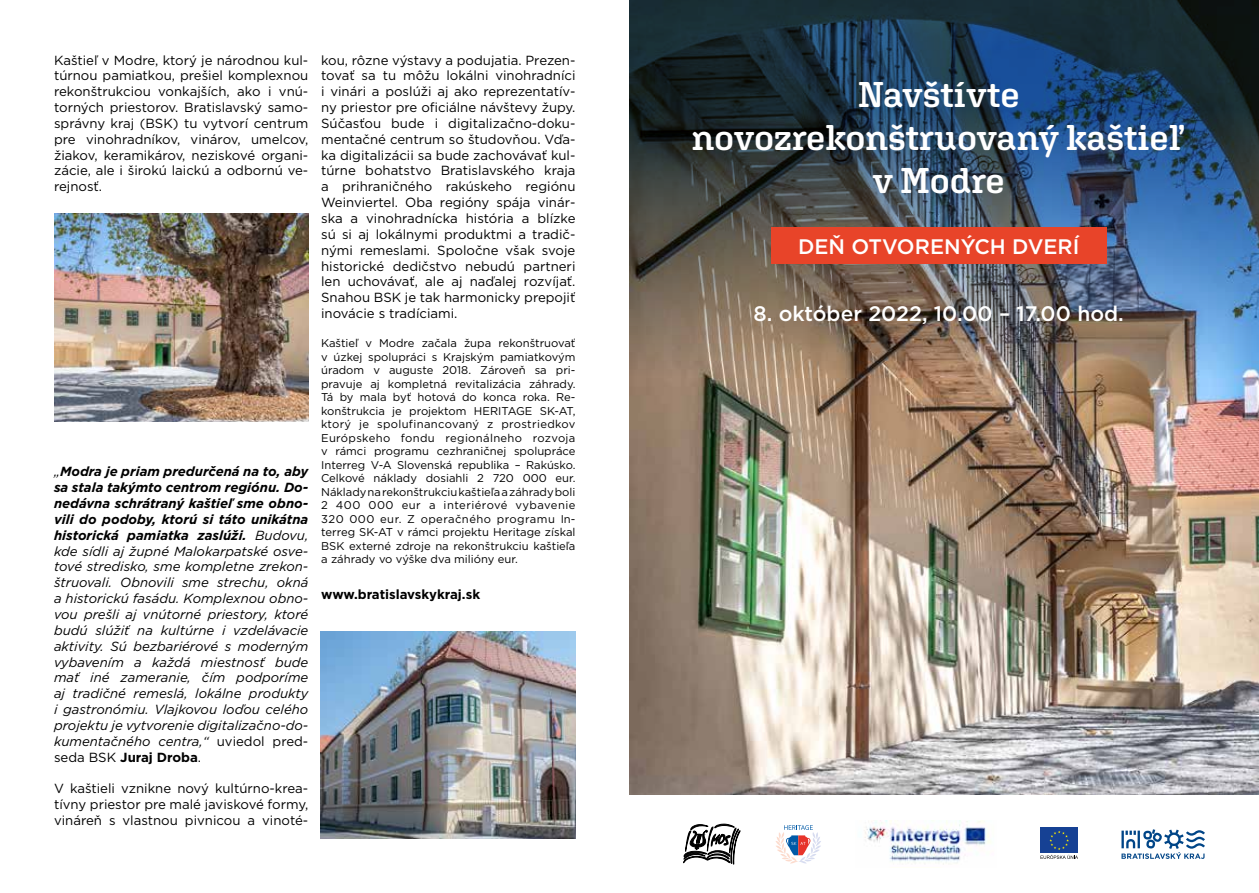
<style>
.page{position:relative;width:1259px;height:893px;background:#fff}
.page>*{position:absolute;margin:0;border:0;box-sizing:border-box;transform-origin:0 0}
.t1{font:600 35.7px/42.9px "Aglet Slab";letter-spacing:-.005em;color:#fff;text-align:center}
.t2{font:500 21px "Gotham";color:#fff}
.t3{font:13.2px/15.9px "Gotham";color:#000;text-align:justify}
.t4{font:italic 13.2px/15.9px "Gotham";color:#000;text-align:justify}
.t5{font:700 13.2px "Gotham";color:#000}
.t6{font:11.25px/13.5px "Gotham";color:#000;text-align:justify}
.s1{font-weight:700}
.s2{font-style:normal}
.s3{font-weight:700;font-style:normal}
</style>
<div class="page">
<img style="left:629px;top:418px;width:630px;height:376px">
<img style="left:629px;top:0;width:630px;height:418px">
<svg style="left:1121px;top:829px;width:84px;height:30px"></svg>
<svg style="left:775px;top:825px;width:46px;height:38px"></svg>
<div style="left:1040px;top:828px;width:38px;height:25px;background:#164194"></div>
<svg style="left:1040px;top:831px;width:38px;height:28px"></svg>
<img style="left:864px;top:821px;width:127px;height:44px">
<div style="left:771px;top:227px;width:335px;height:37px;background:#e84429"></div>
<img style="left:320px;top:632px;width:255px;height:207px">
<img style="left:54px;top:213px;width:254px;height:209px">
<svg style="left:683px;top:824px;width:57px;height:40px"></svg>
<p class="t3" style="left:54px;top:52px;width:256px">Kaštieľ v Modre, ktorý je národnou kul&shy;túrnou pamiatkou, prešiel komplexnou rekonštrukciou vonkajších, ako i vnú&shy;torných priestorov. Bratislavský samo&shy;správny kraj (BSK) tu vytvorí centrum pre vinohradníkov, vinárov, umelcov, žiakov, keramikárov, neziskové organi&shy;zácie, ale i širokú laickú a odbornú ve&shy;rejnosť.</p>
<p class="t4" style="left:54px;top:464px;width:256px">„<span class="s1">Modra je priam predurčená na to, aby sa stala takýmto centrom regiónu. Do&shy;nedávna schrátraný kaštieľ sme obno&shy;vili do podoby, ktorú si táto unikátna historická pamiatka zaslúži.</span> Budovu, kde sídli aj župné Malokarpatské osve&shy;tové stredisko, sme kompletne zrekon&shy;štruovali. Obnovili sme strechu, okná a historickú fasádu. Komplexnou obno&shy;vou prešli aj vnútorné priestory, ktoré budú slúžiť na kultúrne i vzdelávacie aktivity. Sú bezbariérové s moderným vybavením a každá miestnosť bude mať iné zameranie, čím podporíme aj tradičné remeslá, lokálne produkty i gastronómiu. Vlajkovou loďou celého projektu je vytvorenie digitalizačno-do&shy;kumentačného centra,“ <span class="s2">uviedol pred&shy;seda BSK</span> <span class="s3">Juraj Droba</span><span class="s2">.</span></p>
<p class="t3" style="left:54px;top:780px;width:256px">V kaštieli vznikne nový kultúrno-krea&shy;tívny priestor pre malé javiskové formy, vináreň s vlastnou pivnicou a vinoté-</p>
<p class="t3" style="left:321px;top:52px;width:256px">kou, rôzne výstavy a podujatia. Prezen&shy;tovať sa tu môžu lokálni vinohradníci i vinári a poslúži aj ako reprezentatív&shy;ny priestor pre oficiálne návštevy župy.<br>Súčasťou bude i digitalizačno-doku&shy;mentačné centrum so študovňou. Vďa&shy;ka digitalizácii sa bude zachovávať kul&shy;túrne bohatstvo Bratislavského kraja a prihraničného rakúskeho regiónu Weinviertel. Oba regióny spája vinár&shy;ska a vinohradnícka história a blízke sú si aj lokálnymi produktmi a tradič&shy;nými remeslami. Spoločne však svoje historické dedičstvo nebudú partneri len uchovávať, ale aj naďalej rozvíjať.<br>Snahou BSK je tak harmonicky prepojiť inovácie s tradíciami.</p>
<p class="t6" style="left:321px;top:336px;width:256px">Kaštieľ v Modre začala župa rekonštruovať v úzkej spolupráci s Krajským pamiatkovým úradom v auguste 2018. Zároveň sa pri&shy;pravuje aj kompletná revitalizácia záhrady.<br>Tá by mala byť hotová do konca roka. Re&shy;konštrukcia je projektom HERITAGE SK-AT, ktorý je spolufinancovaný z prostriedkov Európskeho fondu regionálneho rozvoja v rámci programu cezhraničnej spolupráce Interreg V-A Slovenská republika – Rakúsko.<br>Celkové náklady dosiahli 2 720 000 eur.<br>Náklady na rekonštrukciu kaštieľa a záhrady boli 2 400 000 eur a interiérové vybavenie 320 000 eur. Z operačného programu In&shy;terreg SK-AT v rámci projektu Heritage získal BSK externé zdroje na rekonštrukciu kaštieľa a záhrady vo výške dva milióny eur.</p>
<p class="t5" style="left:321px;top:586px;width:160px">www.bratislavskykraj.sk</p>
<h1 class="t1" style="left:691px;top:73px;width:495px">Navštívte novozrekonštruovaný kaštieľ v Modre</h1>
<h2 class="t2" style="left:798px;top:233px;width:283px">DEŇ OTVORENÝCH DVERÍ</h2>
<h2 class="t2" style="left:753px;top:299px;width:372px">8. október 2022, 10.00 – 17.00 hod.</h2>
</div>
